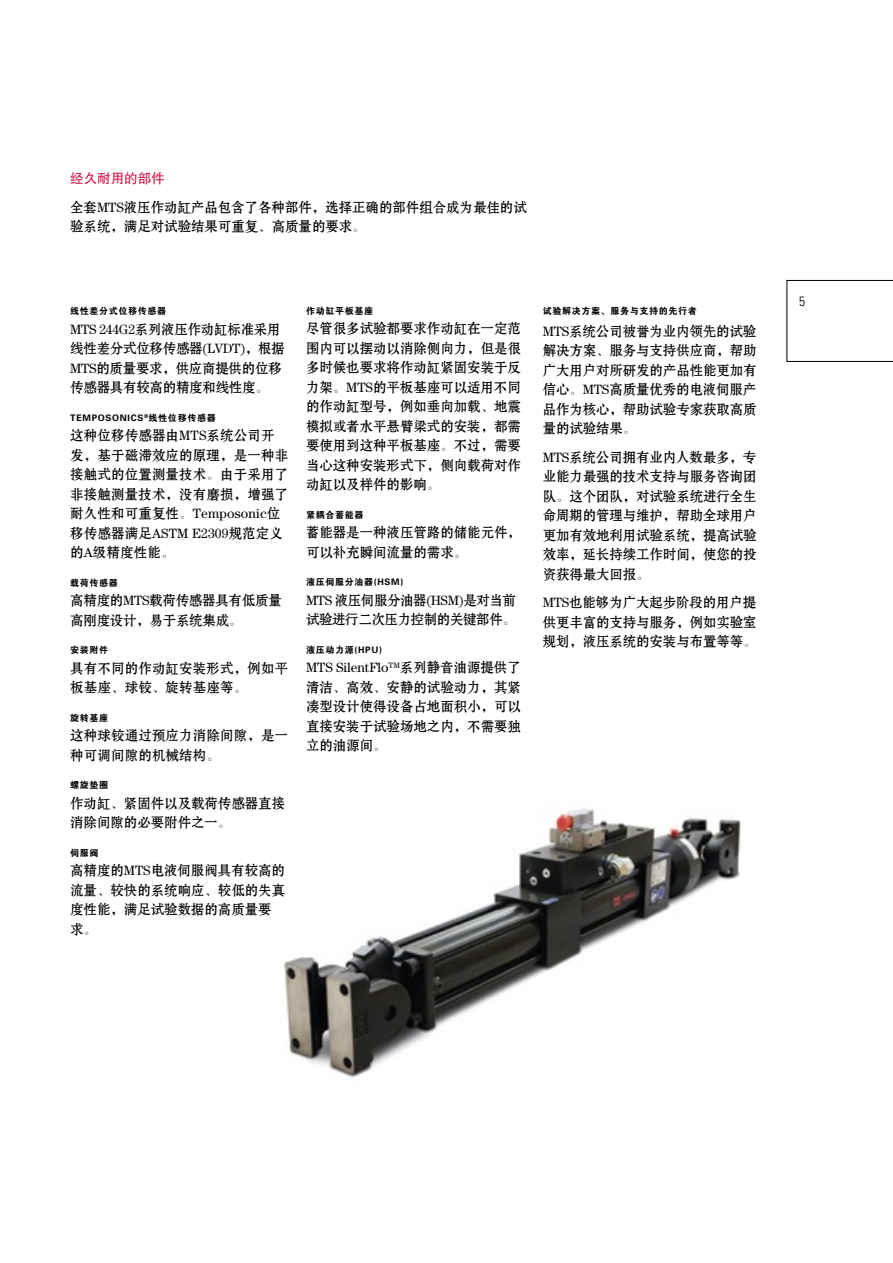
<style>
.page{position:relative;width:893px;height:1263px;background:#fff}
.page>*{position:absolute;margin:0;border:0;box-sizing:border-box;transform-origin:0 0}
.t1{font:13.5px/19.5px "FZSHJW GB1 0";letter-spacing:-.005em;color:#000}
.t2{font:13.5px/19.5px "FZSHJW GB1 0";letter-spacing:-.03em;color:#000}
.t3{font:13.5px "FZHTJW GB1 0";color:#d31245}
.t4{font:300 condensed 13.5px "Univers";color:#000}
.t5{font:9px "FZDHTJW GB1 0";letter-spacing:.075em;color:#000}
</style>
<div class="page">
<svg style="left:787px;top:280px;width:106px;height:82px"></svg>
<img style="left:283px;top:808px;width:458px;height:270px">
<p class="t3" style="left:70px;top:171px;width:96px">经久耐用的部件</p>
<p class="t1" style="left:70px;top:198px;width:458px">全套MTS液压作动缸产品包含了各种部件，选择正确的部件组合成为最佳的试验系统，满足对试验结果可重复、高质量的要求。</p>
<p class="t5" style="left:70px;top:306px;width:98px">线性差分式位移传感器</p>
<p class="t1" style="left:70px;top:320px;width:216px">MTS 244G2系列液压作动缸标准采用线性差分式位移传感器(LVDT)，根据<br>MTS的质量要求，供应商提供的位移传感器具有较高的精度和线性度。</p>
<p class="t5" style="left:70px;top:413px;width:147px">TEMPOSONICS<sup>®</sup>线性位移传感器</p>
<p class="t1" style="left:70px;top:427px;width:220px">这种位移传感器由MTS系统公司开发，基于磁滞效应的原理，是一种非接触式的位置测量技术。由于采用了非接触测量技术，没有磨损，增强了耐久性和可重复性。Temposonic位移传感器满足ASTM E2309规范定义的A级精度性能。</p>
<p class="t5" style="left:70px;top:578px;width:49px">载荷传感器</p>
<p class="t1" style="left:70px;top:592px;width:213px">高精度的MTS载荷传感器具有低质量高刚度设计，易于系统集成。</p>
<p class="t5" style="left:70px;top:645px;width:40px">安装附件</p>
<p class="t1" style="left:70px;top:659px;width:220px">具有不同的作动缸安装形式，例如平板基座、球铰、旋转基座等。</p>
<p class="t5" style="left:70px;top:713px;width:40px">旋转基座</p>
<p class="t1" style="left:70px;top:727px;width:220px">这种球铰通过预应力消除间隙，是一种可调间隙的机械结构。</p>
<p class="t5" style="left:70px;top:780px;width:40px">螺旋垫圈</p>
<p class="t1" style="left:70px;top:794px;width:216px">作动缸、紧固件以及载荷传感器直接消除间隙的必要附件之一。</p>
<p class="t5" style="left:70px;top:848px;width:30px">伺服阀</p>
<p class="t1" style="left:70px;top:862px;width:216px">高精度的MTS电液伺服阀具有较高的流量、较快的系统响应、较低的失真度性能，满足试验数据的高质量要求。</p>
<p class="t5" style="left:306px;top:306px;width:69px">作动缸平板基座</p>
<p class="t1" style="left:306px;top:320px;width:216px;text-align:justify">尽管很多试验都要求作动缸在一定范围内可以摆动以消除侧向力，但是很多时候也要求将作动缸紧固安装于反力架。MTS的平板基座可以适用不同的作动缸型号，例如垂向加载、地震模拟或者水平悬臂梁式的安装，都需要使用到这种平板基座。不过，需要当心这种安装形式下，侧向载荷对作动缸以及样件的影响。</p>
<p class="t5" style="left:306px;top:510px;width:59px">紧耦合蓄能器</p>
<p class="t1" style="left:306px;top:524px;width:216px">蓄能器是一种液压管路的储能元件，可以补充瞬间流量的需求。</p>
<p class="t5" style="left:306px;top:577px;width:99px">液压伺服分油器(HSM)</p>
<p class="t2" style="left:306px;top:591px;width:212px">MTS 液压伺服分油器(HSM)是对当前试验进行二次压力控制的关键部件。</p>
<p class="t5" style="left:306px;top:645px;width:78px">液压动力源(HPU)</p>
<p class="t1" style="left:306px;top:659px;width:216px;text-align:justify">MTS SilentFlo<sup>TM</sup>系列静音油源提供了清洁、高效、安静的试验动力，其紧凑型设计使得设备占地面积小，可以直接安装于试验场地之内，不需要独立的油源间。</p>
<p class="t5" style="left:543px;top:306px;width:156px">试验解决方案、服务与支持的先行者</p>
<p class="t1" style="left:543px;top:322px;width:215px;text-align:justify">MTS系统公司被誉为业内领先的试验解决方案、服务与支持供应商，帮助广大用户对所研发的产品性能更加有信心。MTS高质量优秀的电液伺服产品作为核心，帮助试验专家获取高质量的试验结果。</p>
<p class="t1" style="left:543px;top:448px;width:215px;text-align:justify">MTS系统公司拥有业内人数最多，专业能力最强的技术支持与服务咨询团队。这个团队，对试验系统进行全生命周期的管理与维护，帮助全球用户更加有效地利用试验系统，提高试验效率，延长持续工作时间，使您的投资获得最大回报。</p>
<p class="t1" style="left:543px;top:594px;width:215px;text-align:justify">MTS也能够为广大起步阶段的用户提供更丰富的支持与服务，例如实验室规划，液压系统的安装与布置等等。</p>
<p class="t4" style="left:799px;top:293px;width:7px">5</p>
</div>
